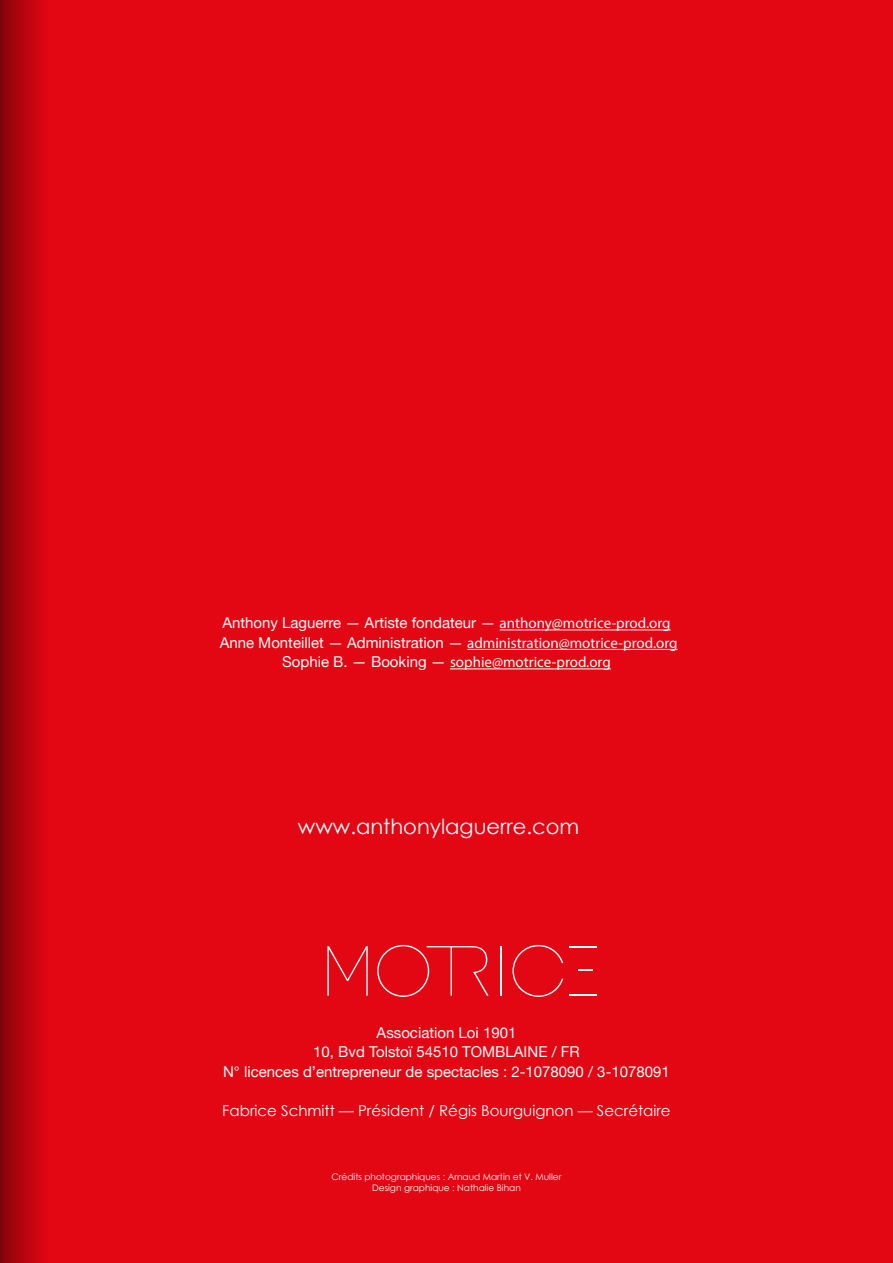
<style>
.page{position:relative;width:893px;height:1263px;background:#e30613}
.page>*{position:absolute;margin:0;border:0;box-sizing:border-box;transform-origin:0 0}
.t1{font:21px "Century Gothic";color:#fff}
.t2{font:15px/19.5px "Helvetica Neue";color:#fff;text-align:center}
.t3{font:15px/19.5px "Myriad Pro";color:#fff;text-align:center}
.t4{font:15px "Century Gothic";color:#fff}
.t5{font:9px/10.8px "Century Gothic";color:#fff;text-align:center}
.s1{font-family:"Myriad Pro"}
.s2{font-family:"Helvetica Neue"}
</style>
<div class="page">
<svg style="left:0;top:0;width:43px;height:1263px;background:#af040e"></svg>
<hr style="left:500px;top:629px;width:171px;height:1px;background:#fff">
<hr style="left:467px;top:649px;width:210px;height:1px;background:#fff">
<hr style="left:450px;top:668px;width:161px;height:1px;background:#fff">
<svg style="left:327px;top:946px;width:41px;height:50px"></svg>
<hr style="left:500px;top:946px;width:2px;height:50px;background:#fff">
<hr style="left:569px;top:994px;width:28px;height:2px;background:#fff">
<svg style="left:578px;top:969px;width:15px;height:2px"></svg>
<svg style="left:569px;top:946px;width:28px;height:1px"></svg>
<svg style="left:512px;top:945px;width:51px;height:52px"></svg>
<svg style="left:377px;top:945px;width:112px;height:52px"></svg>
<p class="t2" style="left:222px;top:614px;width:450px">Anthony Laguerre — Artiste fondateur — <span class="s1">anthony@motrice-prod.org</span></p>
<p class="t3" style="left:220px;top:633px;width:459px"><span class="s2">Anne Monteillet — Administration —</span> administration@motrice-prod.org<br><span class="s2">Sophie B. — Booking —</span> sophie@motrice-prod.org</p>
<h1 class="t1" style="left:298px;top:812px;width:283px">www.anthonylaguerre.com</h1>
<p class="t2" style="left:223px;top:1024px;width:448px">Association Loi 1901<br>10, Bvd Tolstoï 54510 TOMBLAINE / FR<br>N° licences d’entrepreneur de spectacles : 2-1078090 / 3-1078091</p>
<p class="t4" style="left:222px;top:1100px;width:450px">Fabrice Schmitt — Président / Régis Bourguignon — Secrétaire</p>
<p class="t5" style="left:332px;top:1171px;width:231px">Crédits photographiques : Arnaud Martin et V. Muller<br>Design graphique : Nathalie Bihan</p>
</div>
